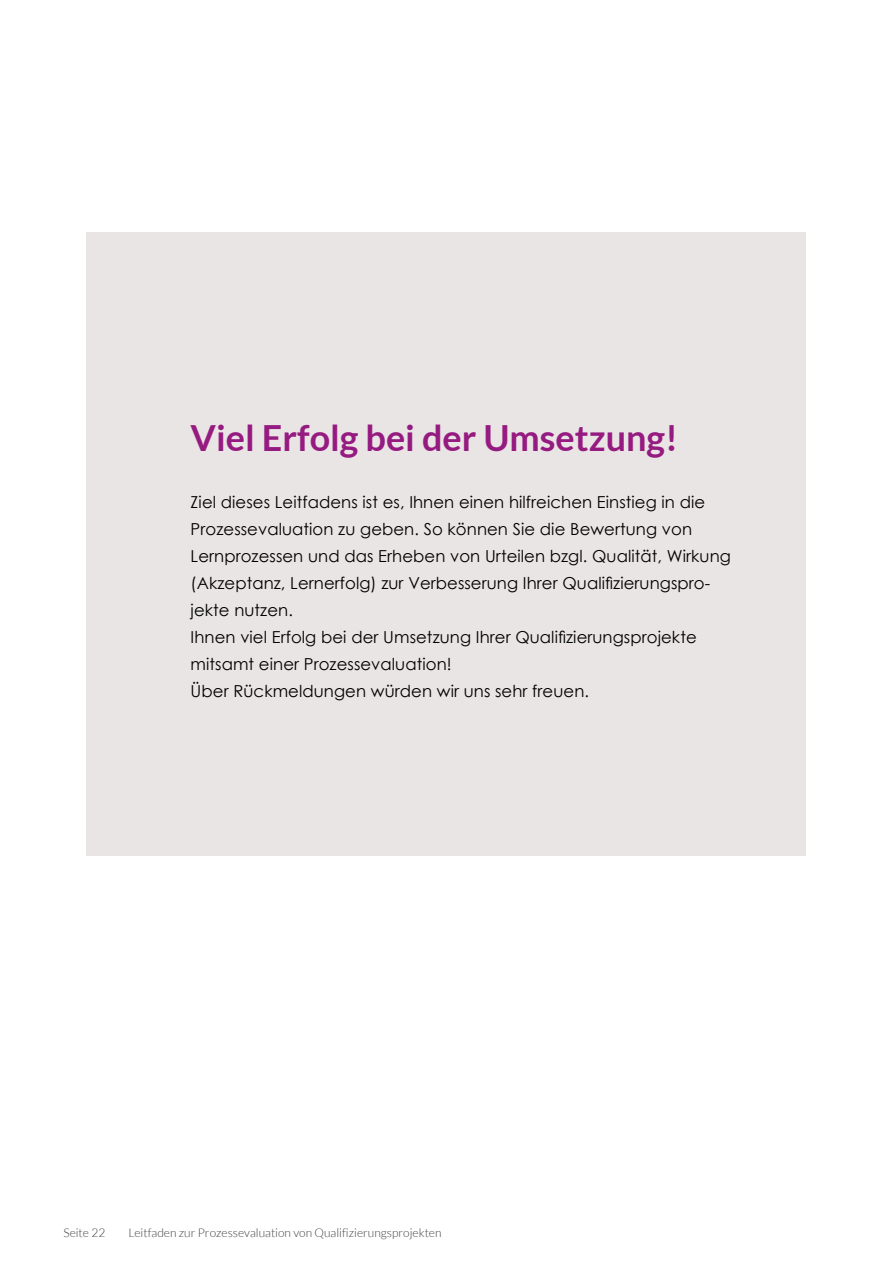
<style>
.page{position:relative;width:893px;height:1263px;background:#fff}
.page>*{position:absolute;margin:0;border:0;box-sizing:border-box;transform-origin:0 0}
.Überschrift_02{font:700 36px "Lato";color:#951b81}
.Textkörper{font:16.5px/27px "Century Gothic";letter-spacing:.005em;color:#000}
.t1{font:300 12px "Lato";color:#414042}
</style>
<div class="page">
<hr style="left:892px;top:0;width:1px;height:390px;background:#292927">
<div style="left:87px;top:232px;width:719px;height:624px;background:#eae5e5"></div>
<p class="Überschrift_02" style="left:191px;top:417px;width:489px">Viel Erfolg bei der Umsetzung!</p>
<p class="Textkörper" style="left:191px;top:489px;width:542px">Ziel dieses Leitfadens ist es, Ihnen einen hilfreichen Einstieg in die Prozessevaluation zu geben. So können Sie die Bewertung von Lernprozessen und das Erheben von Urteilen bzgl. Qualität, Wirkung (Akzeptanz, Lernerfolg) zur Verbesserung Ihrer Qualifizierungspro&shy;jekte nutzen.</p>
<p class="Textkörper" style="left:191px;top:624px;width:508px">Ihnen viel Erfolg bei der Umsetzung Ihrer Qualifizierungsprojekte mitsamt einer Prozessevaluation!</p>
<p class="Textkörper" style="left:191px;top:678px;width:400px">Über Rückmeldungen würden wir uns sehr freuen.</p>
<p class="t1" style="left:63px;top:1226px;width:43px">Seite 22</p>
<p class="t1" style="left:128px;top:1226px;width:315px">Leitfaden zur Prozessevaluation von Qualifizierungsprojekten</p>
</div>
